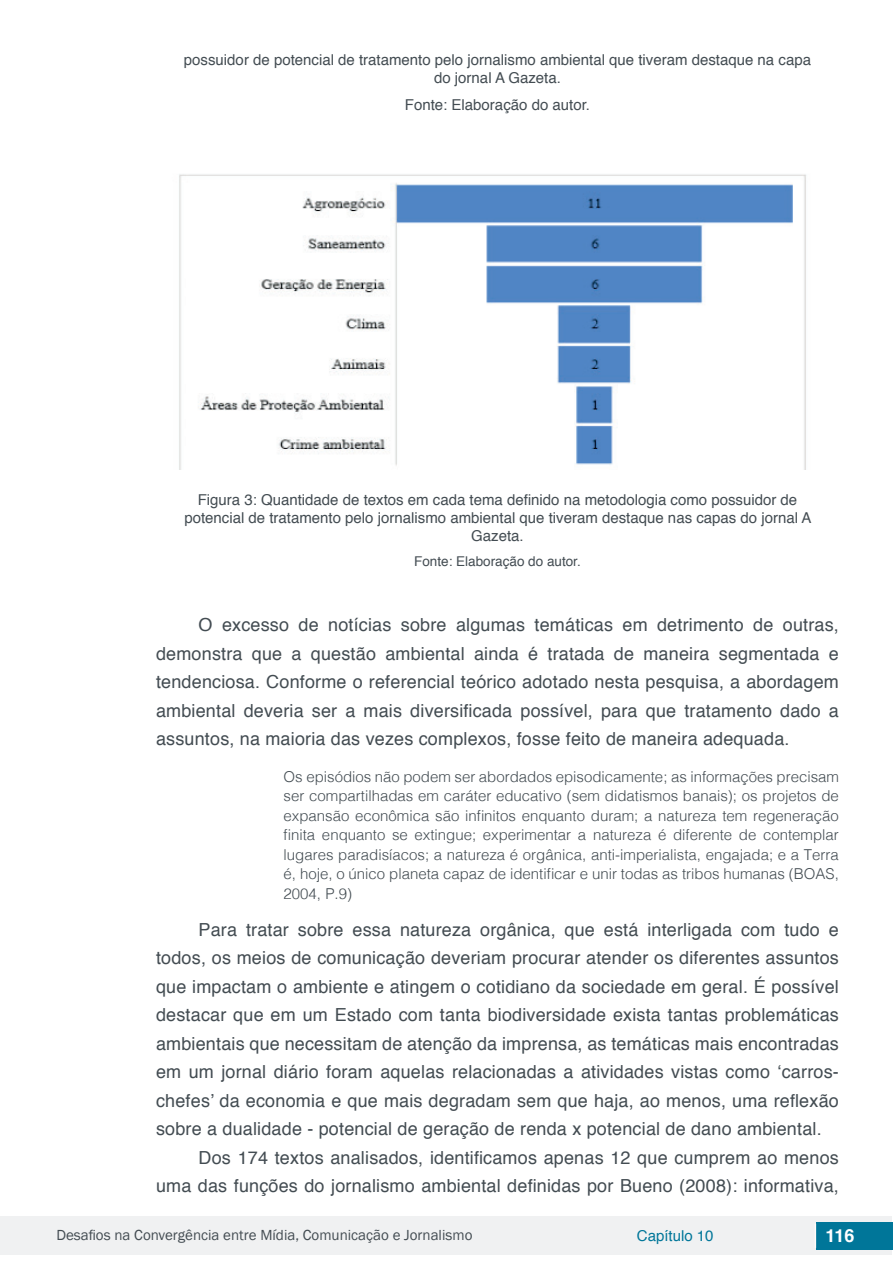
<style>
.page{position:relative;width:893px;height:1263px;background:#fff}
.page>*{position:absolute;margin:0;border:0;box-sizing:border-box;transform-origin:0 0}
.t1{font:18px/28.5px "Helvetica";letter-spacing:.01em;color:#434c52;text-align:justify}
.t2{font:700 18px "Helvetica";color:#fff}
.t3{font:300 15px/19.5px "Helvetica";color:#434c52;text-align:justify}
.t4{font:15px/18px "Helvetica";color:#434c52;text-align:center}
.t5{font:15px "Franklin Gothic";color:#434c52}
.t6{font:15px "Helvetica";color:#007699}
.t7{font:13.5px "Helvetica";color:#434c52}
</style>
<div class="page">
<div style="left:1px;top:1216px;width:891px;height:38px;background:#f0f1f2"></div>
<div style="left:816px;top:1222px;width:77px;height:27px;background:#007699"></div>
<svg style="left:815px;top:1224px;width:1px;height:24px"></svg>
<img style="left:179px;top:174px;width:627px;height:296px">
<p class="t4" style="left:184px;top:51px;width:628px">possuidor de potencial de tratamento pelo jornalismo ambiental que tiveram destaque na capa do jornal A Gazeta.</p>
<p class="t4" style="left:405px;top:96px;width:187px">Fonte: Elaboração do autor.</p>
<p class="t4" style="left:184px;top:491px;width:629px">Figura 3: Quantidade de textos em cada tema definido na metodologia como possuidor de potencial de tratamento pelo jornalismo ambiental que tiveram destaque nas capas do jornal A<br>Gazeta.</p>
<p class="t7" style="left:414px;top:550px;width:168px">Fonte: Elaboração do autor.</p>
<p class="t1" style="left:156px;top:611px;width:684px;text-indent:43px">O excesso de notícias sobre algumas temáticas em detrimento de outras, demonstra que a questão ambiental ainda é tratada de maneira segmentada e tendenciosa. Conforme o referencial teórico adotado nesta pesquisa, a abordagem ambiental deveria ser a mais diversificada possível, para que tratamento dado a assuntos, na maioria das vezes complexos, fosse feito de maneira adequada.</p>
<p class="t3" style="left:284px;top:765px;width:557px">Os episódios não podem ser abordados episodicamente; as informações precisam ser compartilhadas em caráter educativo (sem didatismos banais); os projetos de expansão econômica são infinitos enquanto duram; a natureza tem regeneração finita enquanto se extingue; experimentar a natureza é diferente de contemplar lugares paradisíacos; a natureza é orgânica, anti-imperialista, engajada; e a Terra é, hoje, o único planeta capaz de identificar e unir todas as tribos humanas (BOAS, 2004, P.9)</p>
<p class="t1" style="left:199px;top:916px;width:642px">Para tratar sobre essa natureza orgânica, que está interligada com tudo e</p>
<p class="t1" style="left:156px;top:944px;width:684px">todos, os meios de comunicação deveriam procurar atender os diferentes assuntos</p>
<p class="t1" style="left:156px;top:973px;width:684px">que impactam o ambiente e atingem o cotidiano da sociedade em geral. É possível</p>
<p class="t1" style="left:156px;top:1001px;width:684px">destacar que em um Estado com tanta biodiversidade exista tantas problemáticas</p>
<p class="t1" style="left:156px;top:1030px;width:684px">ambientais que necessitam de atenção da imprensa, as temáticas mais encontradas</p>
<p class="t1" style="left:156px;top:1058px;width:684px">em um jornal diário foram aquelas relacionadas a atividades vistas como ‘carros-</p>
<p class="t1" style="left:156px;top:1087px;width:684px">chefes’ da economia e que mais degradam sem que haja, ao menos, uma reflexão</p>
<p class="t1" style="left:156px;top:1115px;width:667px">sobre a dualidade - potencial de geração de renda x potencial de dano ambiental.</p>
<p class="t1" style="left:199px;top:1144px;width:642px">Dos 174 textos analisados, identificamos apenas 12 que cumprem ao menos</p>
<p class="t1" style="left:156px;top:1172px;width:684px">uma das funções do jornalismo ambiental definidas por Bueno (2008): informativa,</p>
<p class="t5" style="left:56px;top:1226px;width:418px">Desafios na Convergência entre Mídia, Comunicação e Jornalismo</p>
<p class="t6" style="left:637px;top:1224px;width:78px">Capítulo 10</p>
<p class="t2" style="left:825px;top:1221px;width:31px">116</p>
</div>
